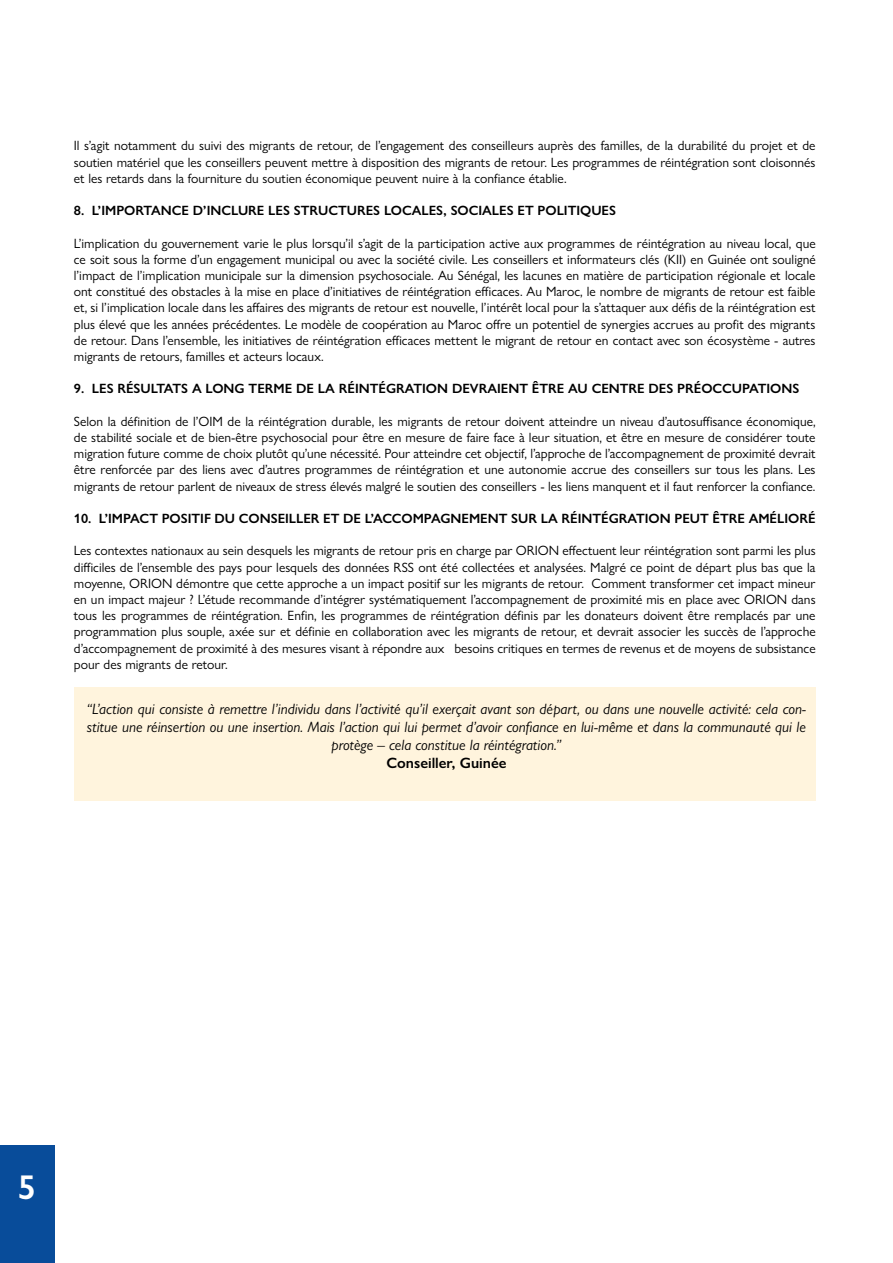
<style>
.page{position:relative;width:893px;height:1263px;background:#fff}
.page>*{position:absolute;margin:0;border:0;box-sizing:border-box;transform-origin:0 0}
.t1{font:600 34.5px "Gill Sans Nova";color:#fff}
.t2{font:italic 15px/18px "Gill Sans Nova";color:#000;text-align:center}
.t3{font:600 15px "Gill Sans Nova";color:#000}
.t4{font:13.5px/16.2px "Gill Sans Nova";color:#000;text-align:justify}
.t5{font:600 13.5px "Gill Sans Nova";color:#000}
</style>
<div class="page">
<div style="left:74px;top:687px;width:742px;height:114px;background:#fff4dd"></div>
<div style="left:0;top:1146px;width:54px;height:117px;background:#084c9a"></div>
<p class="t4" style="left:74px;top:138px;width:743px">Il s’agit notamment du suivi des migrants de retour, de l’engagement des conseilleurs auprès des familles, de la durabilité du projet et de soutien matériel que les conseillers peuvent mettre à disposition des migrants de retour. Les programmes de réintégration sont cloisonnés et les retards dans la fourniture du soutien économique peuvent nuire à la confiance établie.</p>
<p class="t5" style="left:74px;top:202px;width:544px">8. L’IMPORTANCE D’INCLURE LES STRUCTURES LOCALES, SOCIALES ET POLITIQUES</p>
<p class="t4" style="left:74px;top:235px;width:743px">L’implication du gouvernement varie le plus lorsqu’il s’agit de la participation active aux programmes de réintégration au niveau local, que ce soit sous la forme d’un engagement municipal ou avec la société civile. Les conseillers et informateurs clés (KII) en Guinée ont souligné l’impact de l’implication municipale sur la dimension psychosociale. Au Sénégal, les lacunes en matière de participation régionale et locale ont constitué des obstacles à la mise en place d’initiatives de réintégration efficaces. Au Maroc, le nombre de migrants de retour est faible et, si l’implication locale dans les affaires des migrants de retour est nouvelle, l’intérêt local pour la s’attaquer aux défis de la réintégration est plus élevé que les années précédentes. Le modèle de coopération au Maroc offre un potentiel de synergies accrues au profit des migrants de retour. Dans l’ensemble, les initiatives de réintégration efficaces mettent le migrant de retour en contact avec son écosystème - autres migrants de retours, familles et acteurs locaux.</p>
<p class="t5" style="left:74px;top:380px;width:727px">9. LES RÉSULTATS A LONG TERME DE LA RÉINTÉGRATION DEVRAIENT ÊTRE AU CENTRE DES PRÉOCCUPATIONS</p>
<p class="t4" style="left:74px;top:413px;width:743px">Selon la définition de l’OIM de la réintégration durable, les migrants de retour doivent atteindre un niveau d’autosuffisance économique, de stabilité sociale et de bien-être psychosocial pour être en mesure de faire face à leur situation, et être en mesure de considérer toute migration future comme de choix plutôt qu’une nécessité. Pour atteindre cet objectif, l’approche de l’accompagnement de proximité devrait être renforcée par des liens avec d’autres programmes de réintégration et une autonomie accrue des conseillers sur tous les plans. Les migrants de retour parlent de niveaux de stress élevés malgré le soutien des conseillers - les liens manquent et il faut renforcer la confiance.</p>
<p class="t5" style="left:74px;top:510px;width:743px">10. L’IMPACT POSITIF DU CONSEILLER ET DE L’ACCOMPAGNEMENT SUR LA RÉINTÉGRATION PEUT ÊTRE AMÉLIORÉ</p>
<p class="t4" style="left:74px;top:543px;width:743px">Les contextes nationaux au sein desquels les migrants de retour pris en charge par ORION effectuent leur réintégration sont parmi les plus difficiles de l’ensemble des pays pour lesquels des données RSS ont été collectées et analysées. Malgré ce point de départ plus bas que la moyenne, ORION démontre que cette approche a un impact positif sur les migrants de retour. Comment transformer cet impact mineur en un impact majeur ? L’étude recommande d’intégrer systématiquement l’accompagnement de proximité mis en place avec ORION dans tous les programmes de réintégration. Enfin, les programmes de réintégration définis par les donateurs doivent être remplacés par une programmation plus souple, axée sur et définie en collaboration avec les migrants de retour, et devrait associer les succès de l’approche d’accompagnement de proximité à des mesures visant à répondre aux besoins critiques en termes de revenus et de moyens de subsistance pour des migrants de retour.</p>
<p class="t2" style="left:87px;top:700px;width:721px">“L’action qui consiste à remettre l’individu dans l’activité qu’il exerçait avant son départ, ou dans une nouvelle activité: cela con&shy;stitue une réinsertion ou une insertion. Mais l’action qui lui permet d’avoir confiance en lui-même et dans la communauté qui le protège – cela constitue la réintégration.”</p>
<p class="t3" style="left:386px;top:754px;width:122px">Conseiller, Guinée</p>
<h1 class="t1" style="left:18px;top:1166px;width:20px">5</h1>
</div>
